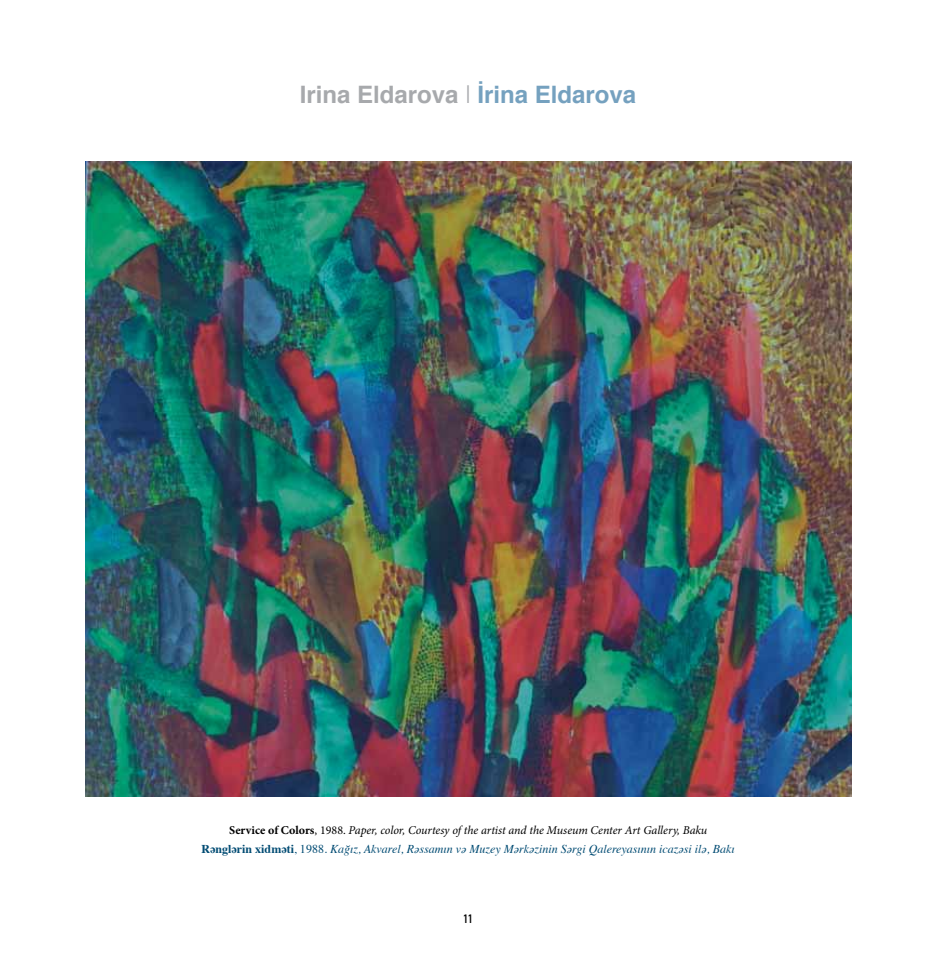
<style>
.page{position:relative;width:936px;height:978px;background:#fff}
.page>*{position:absolute;margin:0;border:0;box-sizing:border-box;transform-origin:0 0}
.t1{font:700 24px "Helvetica";color:#a7a9ac}
.t2{font:italic 12px "Times";color:#004b73}
.t3{font:italic 12px "Minion Pro";letter-spacing:-.01em;color:#000}
.t4{font:12px "DIN Engschrift Alternate";color:#000}
.s1{font-weight:300}
.s2{color:#75a1bf}
.s3{font-weight:700;font-style:normal}
.s4{font-style:normal}
</style>
<div class="page">
<img style="left:85px;top:162px;width:766px;height:635px">
<h1 class="t1" style="left:300px;top:73px;width:338px">Irina Eldarova <span class="s1">|</span> <span class="s2">İrina Eldarova</span></h1>
<p class="t3" style="left:229px;top:822px;width:479px"><span class="s3">Service of Colors</span><span class="s4">, 1988.</span> Paper, color, Courtesy of the artist and the Museum Center Art Gallery, Baku</p>
<p class="t2" style="left:202px;top:838px;width:535px"><span class="s3">Rənglərin xidməti</span><span class="s4">, 1988.</span> Kağız, Akvarel, Rəssamın və Muzey Mərkəzinin Sərgi Qalereyasının icazəsi ilə, Bakı</p>
<p class="t4" style="left:463px;top:912px;width:10px">11</p>
</div>
